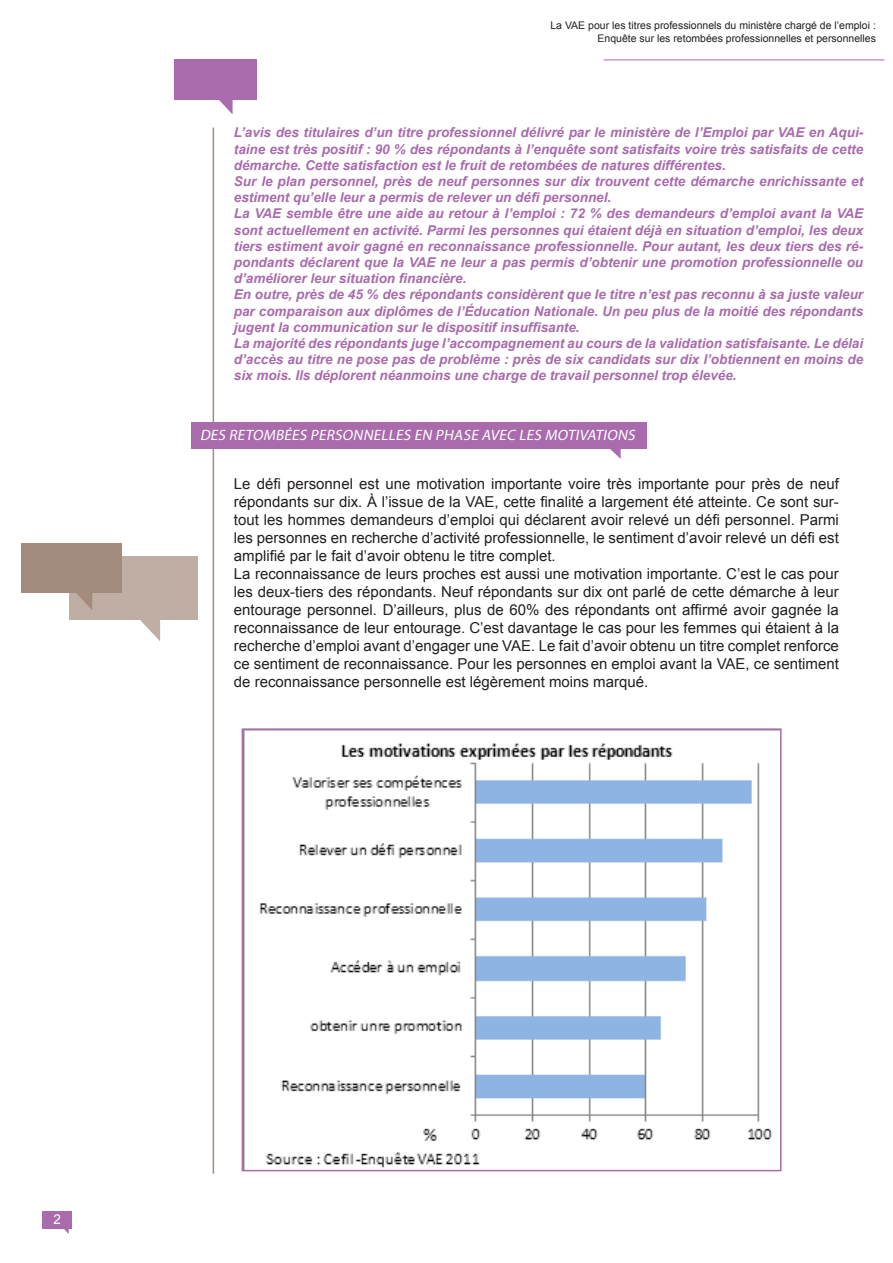
<style>
.page{position:relative;width:893px;height:1263px;background:#fff}
.page>*{position:absolute;margin:0;border:0;box-sizing:border-box;transform-origin:0 0}
.t1{font:15px/18px "Arial";color:#231f20;text-align:justify}
.t2{font:italic 15px "Myriad Pro";color:#fff}
.t3{font:italic 700 13.5px/16.2px "Arial";color:#a96bac;text-align:justify}
.t4{font:13.5px "Arial";color:#fff}
.t5{font:10.5px "Arial";color:#231f20}
</style>
<div class="page">
<hr style="left:213px;top:128px;width:1px;height:1046px;background:#a38b7e">
<hr style="left:604px;top:60px;width:280px;height:1px;background:#a96bac">
<div style="left:174px;top:60px;width:83px;height:40px;background:#a96bac"></div>
<svg style="left:219px;top:100px;width:14px;height:14px"></svg>
<div style="left:69px;top:556px;width:129px;height:63px;background:#bfaea4"></div>
<svg style="left:119px;top:619px;width:41px;height:22px"></svg>
<div style="left:21px;top:543px;width:101px;height:50px;background:#a38b7e"></div>
<svg style="left:76px;top:593px;width:16px;height:17px"></svg>
<div style="left:191px;top:422px;width:455px;height:26px;background:#a96bac"></div>
<svg style="left:590px;top:448px;width:31px;height:11px"></svg>
<svg style="left:64px;top:1229px;width:5px;height:5px"></svg>
<div style="left:42px;top:1211px;width:30px;height:18px;background:#a96bac"></div>
<img style="left:259px;top:743px;width:514px;height:425px">
<div style="left:242px;top:728px;width:539px;height:443px;border:2px solid #a96bac"></div>
<p class="t5" style="left:550px;top:18px;width:327px">La VAE pour les titres professionnels du ministère chargé de l’emploi :</p>
<p class="t5" style="left:597px;top:31px;width:280px">Enquête sur les retombées professionnelles et personnelles</p>
<p class="t3" style="left:234px;top:125px;width:631px">L’avis des titulaires d’un titre professionnel délivré par le ministère de l’Emploi par VAE en Aqui&shy;taine est très positif : 90 % des répondants à l’enquête sont satisfaits voire très satisfaits de cette démarche. Cette satisfaction est le fruit de retombées de natures différentes.</p>
<p class="t3" style="left:234px;top:174px;width:631px">Sur le plan personnel, près de neuf personnes sur dix trouvent cette démarche enrichissante et estiment qu’elle leur a permis de relever un défi personnel.</p>
<p class="t3" style="left:234px;top:206px;width:631px">La VAE semble être une aide au retour à l’emploi : 72 % des demandeurs d’emploi avant la VAE sont actuellement en activité. Parmi les personnes qui étaient déjà en situation d’emploi, les deux tiers estiment avoir gagné en reconnaissance professionnelle. Pour autant, les deux tiers des ré&shy;pondants déclarent que la VAE ne leur a pas permis d’obtenir une promotion professionnelle ou d’améliorer leur situation financière.</p>
<p class="t3" style="left:234px;top:287px;width:631px">En outre, près de 45 % des répondants considèrent que le titre n’est pas reconnu à sa juste valeur par comparaison aux diplômes de l’Éducation Nationale. Un peu plus de la moitié des répondants jugent la communication sur le dispositif insuffisante.</p>
<p class="t3" style="left:234px;top:336px;width:631px">La majorité des répondants juge l’accompagnement au cours de la validation satisfaisante. Le délai d’accès au titre ne pose pas de problème : près de six candidats sur dix l’obtiennent en moins de six mois. Ils déplorent néanmoins une charge de travail personnel trop élevée.</p>
<p class="t2" style="left:200px;top:426px;width:440px">DES RETOMBÉES PERSONNELLES EN PHASE AVEC LES MOTIVATIONS</p>
<p class="t1" style="left:234px;top:475px;width:607px">Le défi personnel est une motivation importante voire très importante pour près de neuf répondants sur dix. À l’issue de la VAE, cette finalité a largement été atteinte. Ce sont sur&shy;tout les hommes demandeurs d’emploi qui déclarent avoir relevé un défi personnel. Parmi les personnes en recherche d’activité professionnelle, le sentiment d’avoir relevé un défi est amplifié par le fait d’avoir obtenu le titre complet.</p>
<p class="t1" style="left:234px;top:565px;width:607px">La reconnaissance de leurs proches est aussi une motivation importante. C’est le cas pour les deux-tiers des répondants. Neuf répondants sur dix ont parlé de cette démarche à leur entourage personnel. D’ailleurs, plus de 60% des répondants ont affirmé avoir gagnée la reconnaissance de leur entourage. C’est davantage le cas pour les femmes qui étaient à la recherche d’emploi avant d’engager une VAE. Le fait d’avoir obtenu un titre complet renforce ce sentiment de reconnaissance. Pour les personnes en emploi avant la VAE, ce sentiment de reconnaissance personnelle est légèrement moins marqué.</p>
<p class="t4" style="left:53px;top:1210px;width:9px">2</p>
</div>
